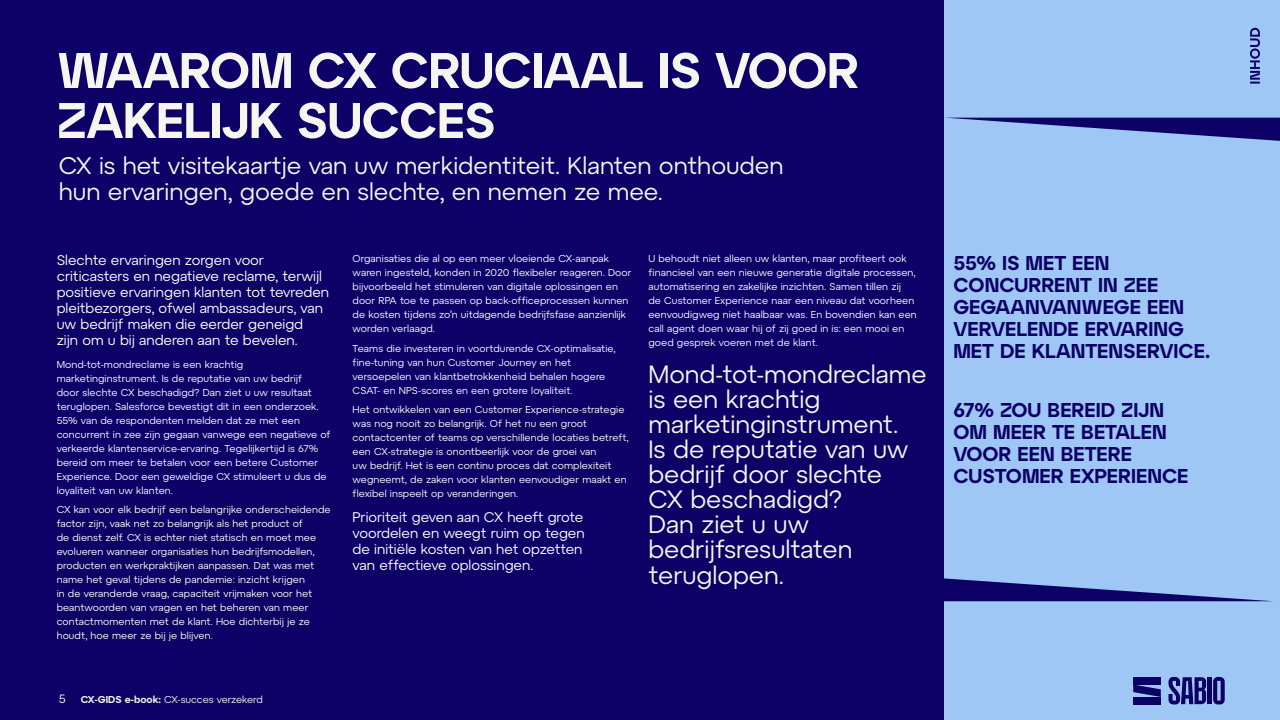
<style>
.page{position:relative;width:1280px;height:720px;background:#0d0066}
.page>*{position:absolute;margin:0;border:0;box-sizing:border-box;transform-origin:0 0}
.t1{font:600 50px/50px "Atyp BL Display";letter-spacing:-.01em;color:#f7f5f0}
.t2{font:25px/25.1px "Atyp BL Text";color:#f7f5f0}
.t3{font:24px/26px "Atyp BL Text";color:#f7f5f0}
.t4{font:600 22px/25px "Atyp BL Display";color:#0d0066}
.t5{font:600 20px/22px "Atyp BL Display";color:#0d0066}
.t6{font:14px/16px "Atyp BL Text";color:#fff}
.t7{font:10px/14px "Atyp BL Text";letter-spacing:.01em;color:#fff}
.t8{font:10px "Atyp BL Text";letter-spacing:-.005em;color:#f7f5f0}
.s1{font-size:12px}
.s2{font-family:"Atyp BL Display";font-weight:600}
</style>
<div class="page">
<div style="left:944px;top:0;width:336px;height:720px;background:#9ec7f5"></div>
<svg style="left:944px;top:578px;width:325px;height:23px"></svg>
<svg style="left:950px;top:118px;width:330px;height:23px"></svg>
<svg style="left:1250px;top:28px;width:10px;height:56px"></svg>
<div style="left:1133px;top:677px;width:28px;height:8px;background:#0d0066"></div>
<div style="left:1133px;top:697px;width:28px;height:8px;background:#0d0066"></div>
<svg style="left:1133px;top:685px;width:28px;height:12px"></svg>
<svg style="left:1213px;top:677px;width:12px;height:27px"></svg>
<div style="left:1207px;top:677px;width:5px;height:27px;background:#0d0066"></div>
<svg style="left:1168px;top:677px;width:38px;height:27px"></svg>
<h1 class="t1" style="left:57px;top:44px;width:804px">WAAROM CX CRUCIAAL IS VOOR<br>ZAKELIJK SUCCES</h1>
<h3 class="t3" style="left:59px;top:152px;width:726px">CX is het visitekaartje van uw merkidentiteit. Klanten onthouden hun ervaringen, goede en slechte, en nemen ze mee.</h3>
<h3 class="t6" style="left:57px;top:252px;width:274px">Slechte ervaringen zorgen voor criticasters en negatieve reclame, terwijl positieve ervaringen klanten tot tevreden pleitbezorgers, ofwel ambassadeurs, van uw bedrijf maken die eerder geneigd<br>zijn om u bij anderen aan te bevelen.</h3>
<p class="t7" style="left:57px;top:357px;width:275px">Mond-tot-mondreclame is een krachtig marketinginstrument. Is de reputatie van uw bedrijf<br>door slechte CX beschadigd? Dan ziet u uw resultaat teruglopen. Salesforce bevestigt dit in een onderzoek.<br>55% van de respondenten melden dat ze met een concurrent in zee zijn gegaan vanwege een negatieve of verkeerde klantenservice-ervaring. Tegelijkertijd is 67% bereid om meer te betalen voor een betere Customer Experience. Door een geweldige CX stimuleert u dus de loyaliteit van uw klanten.</p>
<p class="t7" style="left:57px;top:503px;width:275px">CX kan voor elk bedrijf een belangrijke onderscheidende factor zijn, vaak net zo belangrijk als het product of<br>de dienst zelf. CX is echter niet statisch en moet mee evolueren wanneer organisaties hun bedrijfsmodellen, producten en werkpraktijken aanpassen. Dat was met name het geval tijdens de pandemie: inzicht krijgen<br>in de veranderde vraag, capaciteit vrijmaken voor het beantwoorden van vragen en het beheren van meer contactmomenten met de klant. Hoe dichterbij je ze houdt, hoe meer ze bij je blijven.</p>
<p class="t7" style="left:353px;top:251px;width:280px">Organisaties die al op een meer vloeiende CX-aanpak waren ingesteld, konden in 2020 flexibeler reageren. Door bijvoorbeeld het stimuleren van digitale oplossingen en door RPA toe te passen op back-officeprocessen kunnen de kosten tijdens zo’n uitdagende bedrijfsfase aanzienlijk worden verlaagd.</p>
<p class="t7" style="left:353px;top:341px;width:265px">Teams die investeren in voortdurende CX-optimalisatie, fine-tuning van hun Customer Journey en het versoepelen van klantbetrokkenheid behalen hogere CSAT- en NPS-scores en een grotere loyaliteit.</p>
<p class="t7" style="left:353px;top:403px;width:278px">Het ontwikkelen van een Customer Experience-strategie was nog nooit zo belangrijk. Of het nu een groot contactcenter of teams op verschillende locaties betreft, een CX-strategie is onontbeerlijk voor de groei van<br>uw bedrijf. Het is een continu proces dat complexiteit wegneemt, de zaken voor klanten eenvoudiger maakt en flexibel inspeelt op veranderingen.</p>
<h3 class="t6" style="left:353px;top:509px;width:234px">Prioriteit geven aan CX heeft grote voordelen en weegt ruim op tegen de initiële kosten van het opzetten van effectieve oplossingen.</h3>
<p class="t7" style="left:648px;top:251px;width:270px">U behoudt niet alleen uw klanten, maar profiteert ook financieel van een nieuwe generatie digitale processen, automatisering en zakelijke inzichten. Samen tillen zij<br>de Customer Experience naar een niveau dat voorheen eenvoudigweg niet haalbaar was. En bovendien kan een call agent doen waar hij of zij goed in is: een mooi en goed gesprek voeren met de klant.</p>
<h2 class="t2" style="left:648px;top:361px;width:280px">Mond-tot-mondreclame is een krachtig marketinginstrument.<br>Is de reputatie van uw bedrijf door slechte<br>CX beschadigd?<br>Dan ziet u uw bedrijfsresultaten teruglopen.</h2>
<h3 class="t5" style="left:953px;top:251px;width:258px">55% IS MET EEN<br>CONCURRENT IN ZEE<br>GEGAANVANWEGE EEN<br>VERVELENDE ERVARING<br>MET DE KLANTENSERVICE.</h3>
<h3 class="t5" style="left:953px;top:399px;width:237px">67% ZOU BEREID ZIJN<br>OM MEER TE BETALEN<br>VOOR EEN BETERE<br>CUSTOMER EXPERIENCE</h3>
<h3 class="t4" style="left:944px;top:402px;width:227px">CONCURRENT IN ZEE<br>GEGAAN VANWEGE<br>EEN VERVELENDE<br>ERVARING MET DE</h3>
<p class="t8" style="left:59px;top:693px;width:205px"><span class="s1">5</span> <span class="s2">CX-GIDS e-book:</span> CX-succes verzekerd</p>
</div>
